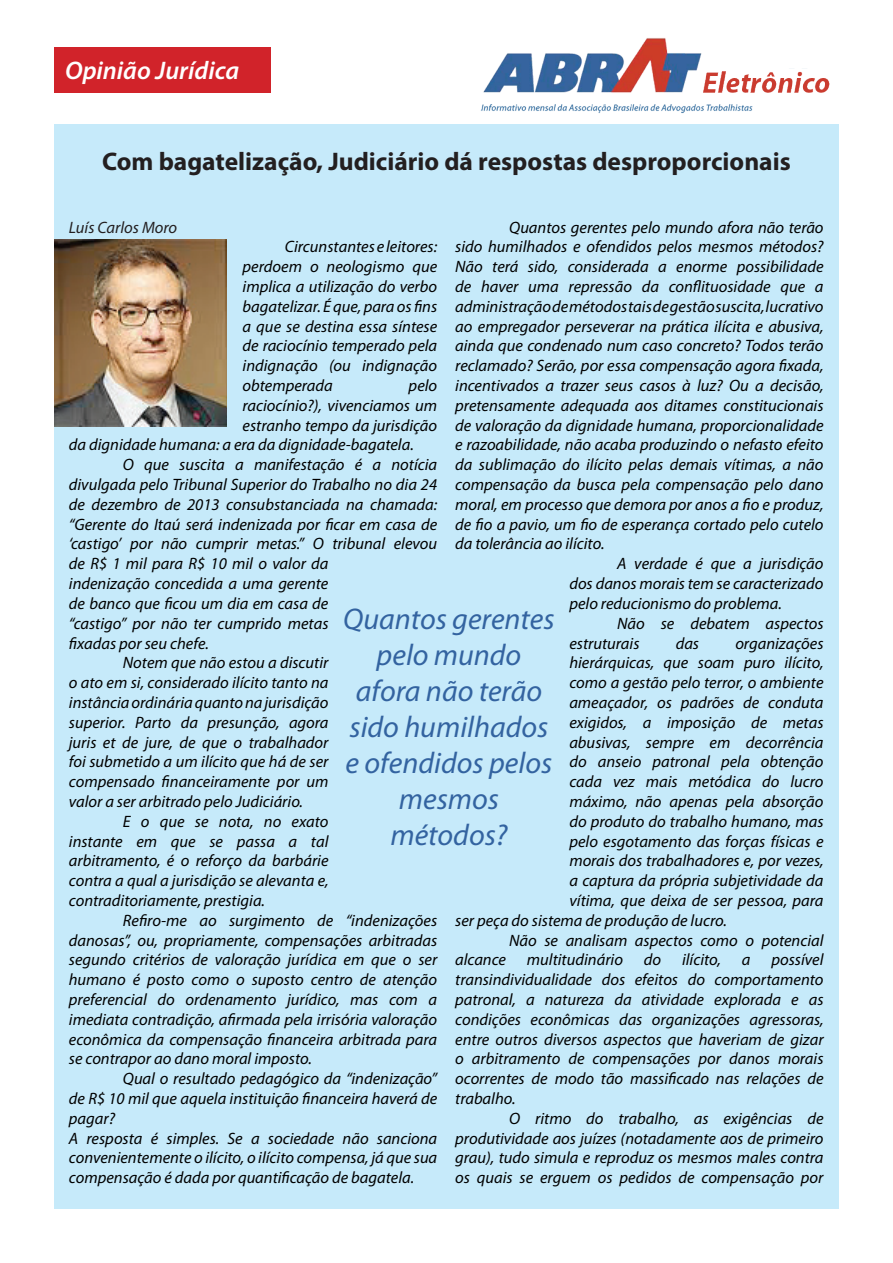
<style>
.page{position:relative;width:893px;height:1263px;background:#fff}
.page>*{position:absolute;margin:0;border:0;box-sizing:border-box;transform-origin:0 0}
.t1{font:italic 30px/36px "Myriad Pro";color:#3363a0;text-align:center}
.t2{font:700 25.5px "Myriad Pro";color:#231f20}
.t3{font:italic 600 25.5px "Myriad Pro";color:#fff}
.t4{font:italic 16.5px/19.8px "Myriad Pro";color:#000;text-align:justify}
.t5{font:italic 16.5px "Myriad Pro";color:#231f20}
</style>
<div class="page">
<img style="left:480px;top:38px;width:350px;height:76px">
<div style="left:54px;top:124px;width:785px;height:1085px;background:#c6eafa"></div>
<div style="left:54px;top:47px;width:217px;height:46px;background:#d1232a"></div>
<img style="left:54px;top:239px;width:172px;height:188px">
<h2 class="t3" style="left:65px;top:55px;width:176px">Opinião Jurídica</h2>
<h2 class="t2" style="left:102px;top:145px;width:690px">Com bagatelização, Judiciário dá respostas desproporcionais</h2>
<p class="t4" style="left:509px;top:217px;width:316px">Quantos gerentes pelo mundo afora não terão</p>
<p class="t4" style="left:455px;top:237px;width:370px">sido humilhados e ofendidos pelos mesmos métodos?</p>
<p class="t4" style="left:455px;top:257px;width:370px">Não terá sido, considerada a enorme possibilidade</p>
<p class="t4" style="left:455px;top:276px;width:370px">de haver uma repressão da conflituosidade que a</p>
<p class="t4" style="left:455px;top:296px;width:370px">administração de métodos tais de gestão suscita, lucrativo</p>
<p class="t4" style="left:455px;top:316px;width:370px">ao empregador perseverar na prática ilícita e abusiva,</p>
<p class="t4" style="left:455px;top:336px;width:370px">ainda que condenado num caso concreto? Todos terão</p>
<p class="t4" style="left:455px;top:356px;width:370px">reclamado? Serão, por essa compensação agora fixada,</p>
<p class="t4" style="left:455px;top:375px;width:370px">incentivados a trazer seus casos à luz? Ou a decisão,</p>
<p class="t4" style="left:455px;top:395px;width:370px">pretensamente adequada aos ditames constitucionais</p>
<p class="t4" style="left:455px;top:415px;width:370px">de valoração da dignidade humana, proporcionalidade</p>
<p class="t4" style="left:455px;top:435px;width:370px">e razoabilidade, não acaba produzindo o nefasto efeito</p>
<p class="t4" style="left:455px;top:455px;width:370px">da sublimação do ilícito pelas demais vítimas, a não</p>
<p class="t4" style="left:455px;top:474px;width:370px">compensação da busca pela compensação pelo dano</p>
<p class="t4" style="left:455px;top:494px;width:370px">moral, em processo que demora por anos a fio e produz,</p>
<p class="t4" style="left:455px;top:514px;width:370px">de fio a pavio, um fio de esperança cortado pelo cutelo</p>
<p class="t4" style="left:455px;top:534px;width:151px">da tolerância ao ilícito.</p>
<p class="t4" style="left:617px;top:554px;width:208px">A verdade é que a jurisdição</p>
<p class="t4" style="left:569px;top:573px;width:256px">dos danos morais tem se caracterizado</p>
<p class="t4" style="left:569px;top:593px;width:214px">pelo reducionismo do problema.</p>
<p class="t4" style="left:617px;top:613px;width:208px">Não se debatem aspectos</p>
<p class="t4" style="left:569px;top:633px;width:72px">estruturais</p>
<p class="t4" style="left:676px;top:633px;width:25px">das</p>
<p class="t4" style="left:735px;top:633px;width:90px">organizações</p>
<p class="t4" style="left:569px;top:653px;width:256px">hierárquicas, que soam puro ilícito,</p>
<p class="t4" style="left:569px;top:672px;width:256px">como a gestão pelo terror, o ambiente</p>
<p class="t4" style="left:569px;top:692px;width:256px">ameaçador, os padrões de conduta</p>
<p class="t4" style="left:569px;top:712px;width:256px">exigidos, a imposição de metas</p>
<p class="t4" style="left:569px;top:732px;width:256px">abusivas, sempre em decorrência</p>
<p class="t4" style="left:569px;top:752px;width:256px">do anseio patronal pela obtenção</p>
<p class="t4" style="left:569px;top:771px;width:256px">cada vez mais metódica do lucro</p>
<p class="t4" style="left:569px;top:791px;width:256px">máximo, não apenas pela absorção</p>
<p class="t4" style="left:569px;top:811px;width:256px">do produto do trabalho humano, mas</p>
<p class="t4" style="left:569px;top:831px;width:256px">pelo esgotamento das forças físicas e</p>
<p class="t4" style="left:569px;top:851px;width:256px">morais dos trabalhadores e, por vezes,</p>
<p class="t4" style="left:569px;top:870px;width:256px">a captura da própria subjetividade da</p>
<p class="t4" style="left:569px;top:890px;width:256px">vítima, que deixa de ser pessoa, para</p>
<p class="t4" style="left:455px;top:910px;width:273px">ser peça do sistema de produção de lucro.</p>
<p class="t4" style="left:509px;top:930px;width:316px">Não se analisam aspectos como o potencial</p>
<p class="t4" style="left:455px;top:950px;width:52px">alcance</p>
<p class="t4" style="left:527px;top:950px;width:97px">multitudinário</p>
<p class="t4" style="left:644px;top:950px;width:19px">do</p>
<p class="t4" style="left:682px;top:950px;width:40px">ilícito,</p>
<p class="t4" style="left:742px;top:950px;width:10px">a</p>
<p class="t5" style="left:69px;top:217px;width:110px">Luís Carlos Moro</p>
<p class="t4" style="left:243px;top:237px;width:196px;text-indent:42px">Circunstantes e leitores: perdoem o neologismo que implica a utilização do verbo bagatelizar. É que, para os fins a que se destina essa síntese de raciocínio temperado pela indignação (ou indignação obtemperada</p>
<p class="t4" style="left:409px;top:375px;width:30px">pelo</p>
<p class="t4" style="left:243px;top:395px;width:196px">raciocínio?), vivenciamos um</p>
<p class="t4" style="left:243px;top:415px;width:196px">estranho tempo da jurisdição</p>
<p class="t4" style="left:69px;top:435px;width:346px">da dignidade humana: a era da dignidade-bagatela.</p>
<p class="t4" style="left:123px;top:455px;width:316px">O que suscita a manifestação é a notícia</p>
<p class="t4" style="left:69px;top:474px;width:370px">divulgada pelo Tribunal Superior do Trabalho no dia 24</p>
<p class="t4" style="left:69px;top:494px;width:370px">de dezembro de 2013 consubstanciada na chamada:</p>
<p class="t4" style="left:69px;top:514px;width:370px">“Gerente do Itaú será indenizada por ficar em casa de</p>
<p class="t4" style="left:69px;top:534px;width:370px">‘castigo’ por não cumprir metas.” O tribunal elevou</p>
<p class="t4" style="left:69px;top:554px;width:261px">de R$ 1 mil para R$ 10 mil o valor da</p>
<p class="t4" style="left:69px;top:573px;width:261px">indenização concedida a uma gerente</p>
<p class="t4" style="left:69px;top:593px;width:261px">de banco que ficou um dia em casa de</p>
<p class="t4" style="left:69px;top:613px;width:261px">“castigo” por não ter cumprido metas</p>
<p class="t4" style="left:69px;top:633px;width:141px">fixadas por seu chefe.</p>
<p class="t4" style="left:123px;top:653px;width:207px">Notem que não estou a discutir</p>
<p class="t4" style="left:69px;top:672px;width:261px">o ato em si, considerado ilícito tanto na</p>
<p class="t4" style="left:69px;top:692px;width:261px">instância ordinária quanto na jurisdição</p>
<p class="t4" style="left:69px;top:712px;width:261px">superior. Parto da presunção, agora</p>
<p class="t4" style="left:69px;top:732px;width:261px">juris et de jure, de que o trabalhador</p>
<p class="t4" style="left:69px;top:752px;width:261px">foi submetido a um ilícito que há de ser</p>
<p class="t4" style="left:69px;top:771px;width:261px">compensado financeiramente por um</p>
<p class="t4" style="left:69px;top:791px;width:236px">valor a ser arbitrado pelo Judiciário.</p>
<p class="t4" style="left:123px;top:811px;width:207px">E o que se nota, no exato</p>
<p class="t4" style="left:69px;top:831px;width:261px">instante em que se passa a tal</p>
<p class="t4" style="left:69px;top:851px;width:261px">arbitramento, é o reforço da barbárie</p>
<p class="t4" style="left:69px;top:870px;width:261px">contra a qual a jurisdição se alevanta e,</p>
<p class="t4" style="left:69px;top:890px;width:198px">contraditoriamente, prestigia.</p>
<p class="t4" style="left:123px;top:910px;width:316px">Refiro-me ao surgimento de “indenizações</p>
<p class="t4" style="left:69px;top:930px;width:370px">danosas”, ou, propriamente, compensações arbitradas</p>
<p class="t4" style="left:69px;top:950px;width:370px">segundo critérios de valoração jurídica em que o ser</p>
<p class="t4" style="left:69px;top:969px;width:370px">humano é posto como o suposto centro de atenção</p>
<p class="t4" style="left:69px;top:989px;width:370px">preferencial do ordenamento jurídico, mas com a</p>
<p class="t4" style="left:69px;top:1009px;width:370px">imediata contradição, afirmada pela irrisória valoração</p>
<p class="t4" style="left:69px;top:1029px;width:370px">econômica da compensação financeira arbitrada para</p>
<p class="t4" style="left:69px;top:1049px;width:244px">se contrapor ao dano moral imposto.</p>
<p class="t4" style="left:123px;top:1068px;width:316px">Qual o resultado pedagógico da “indenização”</p>
<p class="t4" style="left:69px;top:1088px;width:370px">de R$ 10 mil que aquela instituição financeira haverá de</p>
<p class="t4" style="left:69px;top:1108px;width:48px">pagar?</p>
<p class="t4" style="left:69px;top:1128px;width:370px">A resposta é simples. Se a sociedade não sanciona</p>
<p class="t4" style="left:69px;top:1148px;width:370px">convenientemente o ilícito, o ilícito compensa, já que sua</p>
<p class="t4" style="left:69px;top:1167px;width:347px">compensação é dada por quantificação de bagatela.</p>
<h1 class="t1" style="left:343px;top:601px;width:213px">Quantos gerentes pelo mundo afora não terão sido humilhados e ofendidos pelos mesmos métodos?</h1>
<p class="t4" style="left:455px;top:950px;width:370px;text-indent:316px">possível transindividualidade dos efeitos do comportamento patronal, a natureza da atividade explorada e as condições econômicas das organizações agressoras, entre outros diversos aspectos que haveriam de gizar o arbitramento de compensações por danos morais ocorrentes de modo tão massificado nas relações de trabalho.</p>
<p class="t4" style="left:455px;top:1108px;width:370px;text-indent:54px">O ritmo do trabalho, as exigências de produtividade aos juízes (notadamente aos de primeiro grau), tudo simula e reproduz os mesmos males contra os quais se erguem os pedidos de compensação por</p>
</div>
